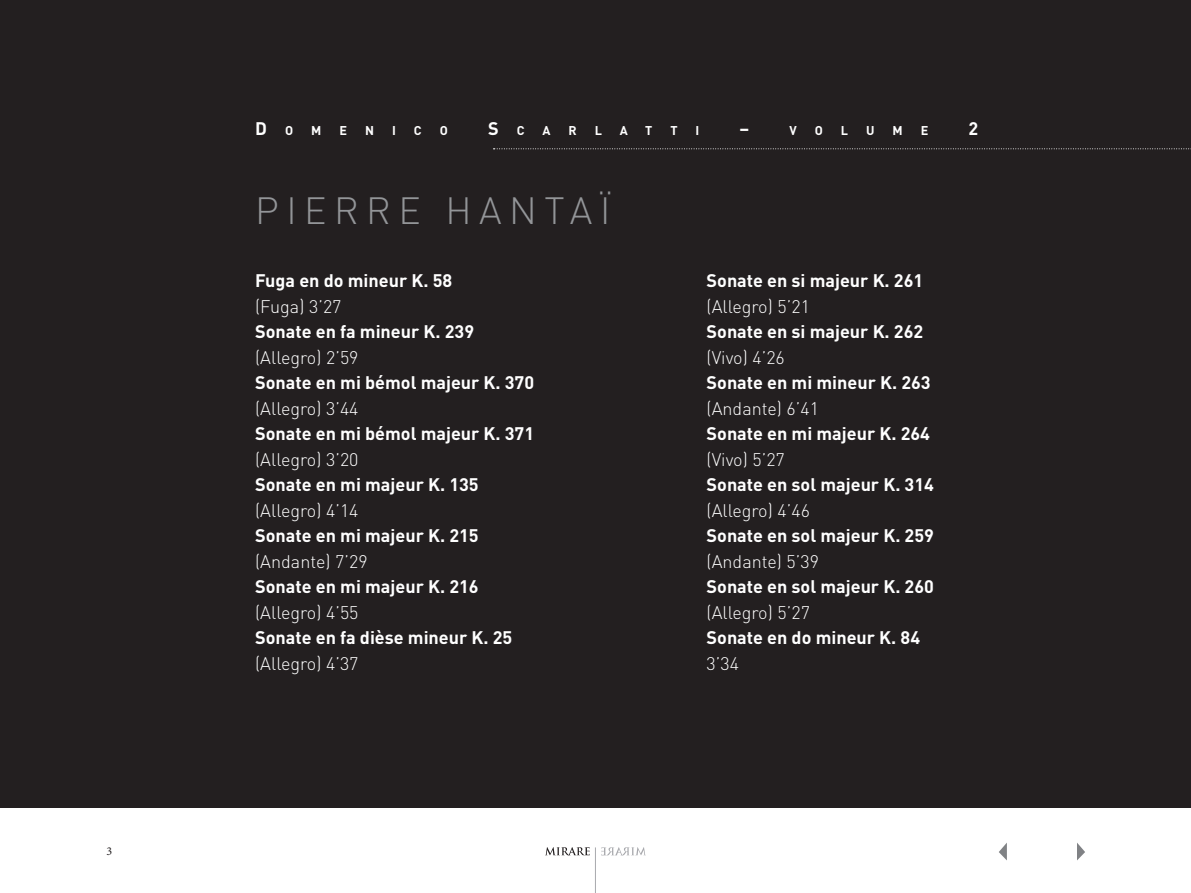
<style>
.page{position:relative;width:1191px;height:893px;background:#fff}
.page>*{position:absolute;margin:0;border:0;box-sizing:border-box;transform-origin:0 0}
.t1{font:300 37.5px "DIN";letter-spacing:.2em;color:#939598}
.t2{font:700 18px "DIN";color:#fff}
.t3{font:300 18px "DIN";color:#fff}
.t4{font:700 18px "DIN";color:#fff}
.t5{font:700 12.6px "DIN";color:#fff}
.t6{font:12px "Minion Pro";color:#231f20}
.s1{font-size:12.6px}
</style>
<div class="page">
<svg style="left:999px;top:843px;width:8px;height:17px"></svg>
<svg style="left:1077px;top:843px;width:8px;height:17px"></svg>
<svg style="left:545px;top:847px;width:45px;height:8px"></svg>
<svg style="left:601px;top:847px;width:45px;height:8px"></svg>
<hr style="left:595px;top:847px;width:1px;height:46px;background:#a8a9ad">
<div style="left:0;top:0;width:1191px;height:808px;background:#231f20"></div>
<svg style="left:493px;top:148px;width:698px;height:1px"></svg>
<p class="t6" style="left:106px;top:843px;width:7px">3</p>
<p class="t4" style="left:255px;top:117px;width:39px">D <span class="s1">O</span></p>
<p class="t5" style="left:311px;top:123px;width:12px">M</p>
<p class="t5" style="left:339px;top:123px;width:9px">E</p>
<p class="t5" style="left:365px;top:123px;width:10px">N</p>
<p class="t5" style="left:392px;top:123px;width:5px">I</p>
<p class="t5" style="left:414px;top:123px;width:9px">C</p>
<p class="t5" style="left:440px;top:123px;width:10px">O</p>
<p class="t4" style="left:488px;top:117px;width:38px">S <span class="s1">C</span></p>
<p class="t5" style="left:542px;top:123px;width:10px">A</p>
<p class="t5" style="left:568px;top:123px;width:10px">R</p>
<p class="t5" style="left:594px;top:123px;width:9px">L</p>
<p class="t5" style="left:620px;top:123px;width:10px">A</p>
<p class="t5" style="left:645px;top:123px;width:9px">T</p>
<p class="t5" style="left:670px;top:123px;width:9px">T</p>
<p class="t5" style="left:695px;top:123px;width:5px">I</p>
<p class="t4" style="left:739px;top:117px;width:59px">– <span class="s1">V</span></p>
<p class="t5" style="left:815px;top:123px;width:10px">O</p>
<p class="t5" style="left:841px;top:123px;width:9px">L</p>
<p class="t5" style="left:866px;top:123px;width:10px">U</p>
<p class="t5" style="left:892px;top:123px;width:12px">M</p>
<p class="t5" style="left:920px;top:123px;width:9px">E</p>
<p class="t4" style="left:968px;top:117px;width:11px">2</p>
<h1 class="t1" style="left:255px;top:188px;width:356px">Pierre Hantaï</h1>
<p class="t2" style="left:255px;top:269px;width:198px">Fuga en do mineur K. 58</p>
<p class="t3" style="left:255px;top:295px;width:88px">(Fuga) 3’27</p>
<p class="t2" style="left:255px;top:320px;width:220px">Sonate en fa mineur K. 239</p>
<p class="t3" style="left:255px;top:346px;width:105px">(Allegro) 2’59</p>
<p class="t2" style="left:255px;top:371px;width:280px">Sonate en mi bémol majeur K. 370</p>
<p class="t3" style="left:255px;top:397px;width:105px">(Allegro) 3’44</p>
<p class="t2" style="left:255px;top:422px;width:280px">Sonate en mi bémol majeur K. 371</p>
<p class="t3" style="left:255px;top:448px;width:105px">(Allegro) 3’20</p>
<p class="t2" style="left:255px;top:473px;width:225px">Sonate en mi majeur K. 135</p>
<p class="t3" style="left:255px;top:499px;width:105px">(Allegro) 4’14</p>
<p class="t2" style="left:255px;top:524px;width:225px">Sonate en mi majeur K. 215</p>
<p class="t3" style="left:255px;top:550px;width:114px">(Andante) 7’29</p>
<p class="t2" style="left:255px;top:575px;width:225px">Sonate en mi majeur K. 216</p>
<p class="t3" style="left:255px;top:601px;width:105px">(Allegro) 4’55</p>
<p class="t2" style="left:255px;top:626px;width:259px">Sonate en fa dièse mineur K. 25</p>
<p class="t3" style="left:255px;top:652px;width:105px">(Allegro) 4’37</p>
<p class="t2" style="left:706px;top:269px;width:218px">Sonate en si majeur K. 261</p>
<p class="t3" style="left:706px;top:295px;width:105px">(Allegro) 5’21</p>
<p class="t2" style="left:706px;top:320px;width:218px">Sonate en si majeur K. 262</p>
<p class="t3" style="left:706px;top:346px;width:80px">(Vivo) 4’26</p>
<p class="t2" style="left:706px;top:371px;width:226px">Sonate en mi mineur K. 263</p>
<p class="t3" style="left:706px;top:397px;width:114px">(Andante) 6’41</p>
<p class="t2" style="left:706px;top:422px;width:225px">Sonate en mi majeur K. 264</p>
<p class="t3" style="left:706px;top:448px;width:80px">(Vivo) 5’27</p>
<p class="t2" style="left:706px;top:473px;width:229px">Sonate en sol majeur K. 314</p>
<p class="t3" style="left:706px;top:499px;width:105px">(Allegro) 4’46</p>
<p class="t2" style="left:706px;top:524px;width:229px">Sonate en sol majeur K. 259</p>
<p class="t3" style="left:706px;top:550px;width:114px">(Andante) 5’39</p>
<p class="t2" style="left:706px;top:575px;width:229px">Sonate en sol majeur K. 260</p>
<p class="t3" style="left:706px;top:601px;width:105px">(Allegro) 5’27</p>
<p class="t2" style="left:706px;top:626px;width:215px">Sonate en do mineur K. 84</p>
<p class="t3" style="left:706px;top:652px;width:34px">3’34</p>
</div>
